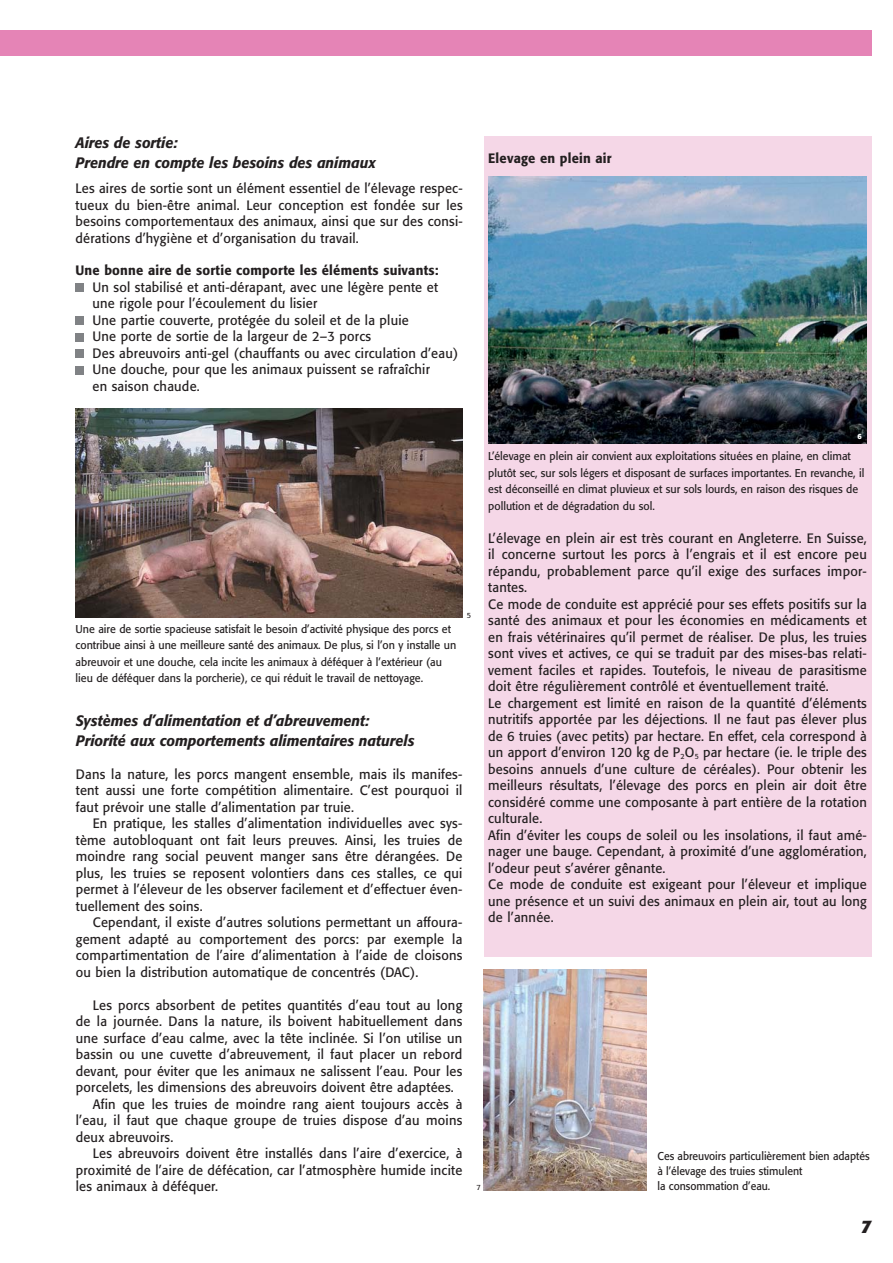
<style>
.page{position:relative;width:893px;height:1263px;background:#fff}
.page>*{position:absolute;margin:0;border:0;box-sizing:border-box;transform-origin:0 0}
.t1{font:italic 700 18px "Formata";color:#231f20}
.t2{font:italic 500 15px/19.5px "Formata";color:#231f20;scale:.95 1}
.t3{font:13.5px/16.5px "Formata";letter-spacing:.015em;color:#231f20;text-align:justify;scale:.95 1}
.t4{font:500 13.5px "Formata";letter-spacing:.015em;color:#231f20;scale:.95 1}
.t5{font:11.25px/16.5px "Formata";color:#231f20;scale:.95 1}
.t6{font:11.25px/15px "Formata";color:#231f20;scale:.93 1}
.t7{font:7.5px "Formata";color:#231f20}
.t8{font:700 7.5px "Formata";color:#fff}
</style>
<div class="page">
<div style="left:0;top:30px;width:871px;height:25px;background:#e584b6"></div>
<div style="left:76px;top:366px;width:8px;height:9px;background:#808285"></div>
<div style="left:76px;top:350px;width:8px;height:8px;background:#808285"></div>
<div style="left:76px;top:333px;width:8px;height:9px;background:#808285"></div>
<div style="left:76px;top:316px;width:8px;height:9px;background:#808285"></div>
<div style="left:76px;top:284px;width:8px;height:8px;background:#808285"></div>
<div style="left:484px;top:136px;width:387px;height:821px;background:#f5d7e7"></div>
<img style="left:488px;top:176px;width:378px;height:268px">
<img style="left:484px;top:969px;width:162px;height:222px">
<img style="left:76px;top:408px;width:386px;height:209px">
<p class="t2" style="left:76px;top:134px;width:317px">Aires de sortie:<br>Prendre en compte les besoins des animaux</p>
<p class="t3" style="left:76px;top:181px;width:409px">Les aires de sortie sont un élément essentiel de l’élevage respec&shy;tueux du bien-être animal. Leur conception est fondée sur les besoins comportementaux des animaux, ainsi que sur des consi&shy;dérations d’hygiène et d’organisation du travail.</p>
<p class="t4" style="left:76px;top:265px;width:383px">Une bonne aire de sortie comporte les éléments suivants:</p>
<p class="t3" style="left:93px;top:280px;width:386px;text-align:left">Un sol stabilisé et anti-dérapant, avec une légère pente et une rigole pour l’écoulement du lisier<br>Une partie couverte, protégée du soleil et de la pluie<br>Une porte de sortie de la largeur de 2–3 porcs<br>Des abreuvoirs anti-gel (chauffants ou avec circulation d’eau)<br>Une douche, pour que les animaux puissent se rafraîchir<br>en saison chaude.</p>
<p class="t4" style="left:488px;top:153px;width:131px">Elevage en plein air</p>
<p class="t8" style="left:857px;top:433px;width:6px">6</p>
<p class="t5" style="left:488px;top:449px;width:397px">L’élevage en plein air convient aux exploitations situées en plaine, en climat plutôt sec, sur sols légers et disposant de surfaces importantes. En revanche, il est déconseillé en climat pluvieux et sur sols lourds, en raison des risques de pollution et de dégradation du sol.</p>
<p class="t3" style="left:488px;top:531px;width:400px;text-align:left">L’élevage en plein air est très courant en Angleterre. En Suisse, il concerne surtout les porcs à l’engrais et il est encore peu répandu, probablement parce qu’il exige des surfaces impor&shy;tantes.<br>Ce mode de conduite est apprécié pour ses effets positifs sur la santé des animaux et pour les économies en médicaments et en frais vétérinaires qu’il permet de réaliser. De plus, les truies sont vives et actives, ce qui se traduit par des mises-bas relati&shy;vement faciles et rapides. Toutefois, le niveau de parasitisme doit être régulièrement contrôlé et éventuellement traité.<br>Le chargement est limité en raison de la quantité d’éléments nutritifs apportée par les déjections. Il ne faut pas élever plus de 6 truies (avec petits) par hectare. En effet, cela correspond à un apport d’environ 120 kg de P<sub>2</sub>O<sub>5</sub> par hectare (ie. le triple des besoins annuels d’une culture de céréales). Pour obtenir les meilleurs résultats, l’élevage des porcs en plein air doit être considéré comme une composante à part entière de la rotation culturale.<br>Afin d’éviter les coups de soleil ou les insolations, il faut amé&shy;nager une bauge. Cependant, à proximité d’une agglomération, l’odeur peut s’avérer gênante.<br>Ce mode de conduite est exigeant pour l’éleveur et implique une présence et un suivi des animaux en plein air, tout au long de l’année.</p>
<p class="t7" style="left:467px;top:612px;width:6px">5</p>
<p class="t5" style="left:76px;top:622px;width:402px">Une aire de sortie spacieuse satisfait le besoin d’activité physique des porcs et contribue ainsi à une meilleure santé des animaux. De plus, si l’on y installe un abreuvoir et une douche, cela incite les animaux à déféquer à l’extérieur (au lieu de déféquer dans la porcherie), ce qui réduit le travail de nettoyage.</p>
<p class="t2" style="left:76px;top:712px;width:358px">Systèmes d’alimentation et d’abreuvement:<br>Priorité aux comportements alimentaires naturels</p>
<p class="t3" style="left:76px;top:767px;width:408px">Dans la nature, les porcs mangent ensemble, mais ils manifes&shy;tent aussi une forte compétition alimentaire. C’est pourquoi il faut prévoir une stalle d’alimentation par truie.</p>
<p class="t3" style="left:76px;top:816px;width:408px;text-indent:17px">En pratique, les stalles d’alimentation individuelles avec sys&shy;tème autobloquant ont fait leurs preuves. Ainsi, les truies de moindre rang social peuvent manger sans être dérangées. De plus, les truies se reposent volontiers dans ces stalles, ce qui permet à l’éleveur de les observer facilement et d’effectuer éven&shy;tuellement des soins.</p>
<p class="t3" style="left:76px;top:915px;width:408px;text-indent:17px">Cependant, il existe d’autres solutions permettant un affoura&shy;gement adapté au comportement des porcs: par exemple la compartimentation de l’aire d’alimentation à l’aide de cloisons ou bien la distribution automatique de concentrés (DAC).</p>
<p class="t3" style="left:93px;top:998px;width:390px">Les porcs absorbent de petites quantités d’eau tout au long</p>
<p class="t3" style="left:76px;top:1014px;width:408px">de la journée. Dans la nature, ils boivent habituellement dans</p>
<p class="t3" style="left:76px;top:1031px;width:408px">une surface d’eau calme, avec la tête inclinée. Si l’on utilise un</p>
<p class="t3" style="left:76px;top:1047px;width:408px">bassin ou une cuvette d’abreuvement, il faut placer un rebord</p>
<p class="t3" style="left:76px;top:1064px;width:408px">devant, pour éviter que les animaux ne salissent l’eau. Pour les</p>
<p class="t3" style="left:76px;top:1080px;width:399px">porcelets, les dimensions des abreuvoirs doivent être adaptées.</p>
<p class="t3" style="left:93px;top:1097px;width:390px">Afin que les truies de moindre rang aient toujours accès à</p>
<p class="t3" style="left:76px;top:1113px;width:408px">l’eau, il faut que chaque groupe de truies dispose d’au moins</p>
<p class="t3" style="left:76px;top:1130px;width:104px">deux abreuvoirs.</p>
<p class="t3" style="left:93px;top:1146px;width:390px">Les abreuvoirs doivent être installés dans l’aire d’exercice, à</p>
<p class="t3" style="left:76px;top:1163px;width:408px">proximité de l’aire de défécation, car l’atmosphère humide incite</p>
<p class="t3" style="left:76px;top:1179px;width:151px">les animaux à déféquer.</p>
<p class="t6" style="left:657px;top:1149px;width:230px">Ces abreuvoirs particulièrement bien adaptés à l’élevage des truies stimulent<br>la consommation d’eau.</p>
<p class="t7" style="left:476px;top:1184px;width:6px">7</p>
<h1 class="t1" style="left:860px;top:1219px;width:12px">7</h1>
</div>
